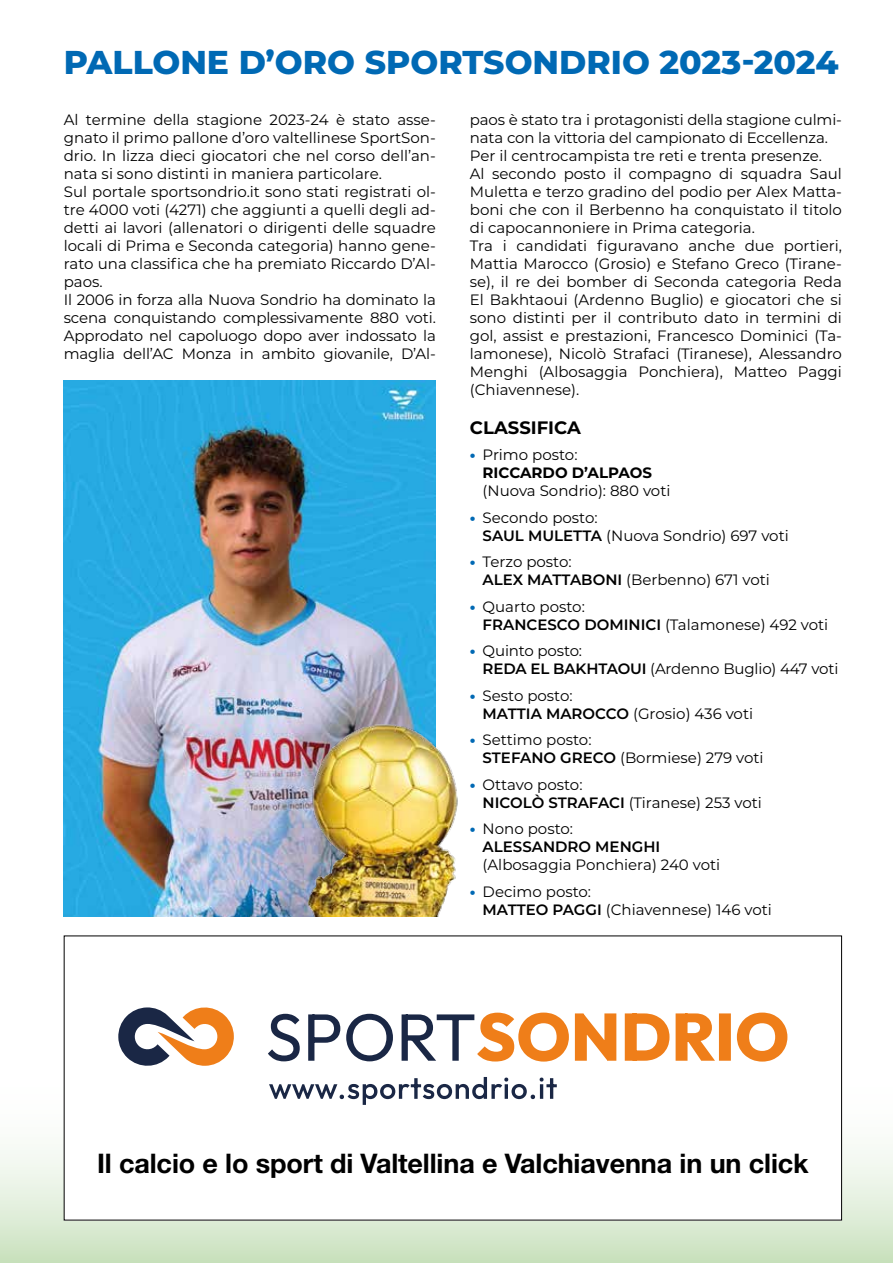
<style>
.page{position:relative;width:893px;height:1263px;background:#fff}
.page>*{position:absolute;margin:0;border:0;box-sizing:border-box;transform-origin:0 0}
.t1{font:800 33px "Montserrat";color:#0069b4}
.t2{font:700 27px "Helvetica Neue LT Std";letter-spacing:-.005em;color:#000}
.t3{font:700 18px "Montserrat";color:#000}
.t4{font:15px/18px "Montserrat";color:#000}
.t5{font:700 15px/18px "Montserrat";color:#000}
.t6{font:600 15px/18px "Montserrat";color:#000}
.s1{font-weight:800;color:#0069b4}
.s2{font-weight:400}
.s3{font-weight:600}
</style>
<div class="page">
<div style="left:0;top:1063px;width:893px;height:200px;background:linear-gradient(to bottom,#fff,#d2e6c8)"></div>
<img style="left:64px;top:381px;width:372px;height:535px">
<div style="left:64px;top:936px;width:778px;height:284px;background:#fff"></div>
<svg style="left:269px;top:1077px;width:288px;height:28px"></svg>
<svg style="left:268px;top:1012px;width:519px;height:49px"></svg>
<svg style="left:118px;top:1007px;width:116px;height:59px"></svg>
<img style="left:307px;top:724px;width:151px;height:192px">
<h1 class="t1" style="left:64px;top:39px;width:776px">PALLONE D’ORO SPORTSONDRIO 2023-2024</h1>
<p class="t4" style="left:64px;top:110px;width:374px">Al termine della stagione 2023-24 è stato asse&shy;gnato il primo pallone d’oro valtellinese SportSon&shy;drio. In lizza dieci giocatori che nel corso dell’an&shy;nata si sono distinti in maniera particolare.<br>Sul portale sportsondrio.it sono stati registrati ol&shy;tre 4000 voti (4271) che aggiunti a quelli degli ad&shy;detti ai lavori (allenatori o dirigenti delle squadre locali di Prima e Seconda categoria) hanno gene&shy;rato una classifica che ha premiato Riccardo D’Al&shy;paos.<br>Il 2006 in forza alla Nuova Sondrio ha dominato la scena conquistando complessivamente 880 voti.<br>Approdato nel capoluogo dopo aver indossato la maglia dell’AC Monza in ambito giovanile, D’Al-</p>
<p class="t4" style="left:470px;top:110px;width:374px">paos è stato tra i protagonisti della stagione culmi&shy;nata con la vittoria del campionato di Eccellenza.<br>Per il centrocampista tre reti e trenta presenze.<br>Al secondo posto il compagno di squadra Saul Muletta e terzo gradino del podio per Alex Matta&shy;boni che con il Berbenno ha conquistato il titolo di capocannoniere in Prima categoria.<br>Tra i candidati figuravano anche due portieri, Mattia Marocco (Grosio) e Stefano Greco (Tirane&shy;se), il re dei bomber di Seconda categoria Reda El Bakhtaoui (Ardenno Buglio) e giocatori che si sono distinti per il contributo dato in termini di gol, assist e prestazioni, Francesco Dominici (Ta&shy;lamonese), Nicolò Strafaci (Tiranese), Alessandro Menghi (Albosaggia Ponchiera), Matteo Paggi (Chiavennese).</p>
<p class="t3" style="left:470px;top:414px;width:112px">CLASSIFICA</p>
<p class="t5" style="left:483px;top:445px;width:171px;text-indent:-13px"><span class="s1">•</span> <span class="s2">Primo posto:<br></span>RICCARDO D’ALPAOS</p>
<p class="t4" style="left:483px;top:481px;width:189px">(Nuova Sondrio): 880 voti</p>
<p class="t4" style="left:483px;top:508px;width:308px;text-indent:-13px"><span class="s1">•</span> Secondo posto:<br><span class="s3">SAUL MULETTA</span> (Nuova Sondrio) 697 voti</p>
<p class="t4" style="left:483px;top:552px;width:289px;text-indent:-13px"><span class="s1">•</span> Terzo posto:<br><span class="s3">ALEX MATTABONI</span> (Berbenno) 671 voti</p>
<p class="t4" style="left:483px;top:597px;width:347px;text-indent:-13px"><span class="s1">•</span> Quarto posto:<br><span class="s3">FRANCESCO DOMINICI</span> (Talamonese) 492 voti</p>
<p class="t4" style="left:483px;top:641px;width:357px;text-indent:-13px"><span class="s1">•</span> Quinto posto:<br><span class="s3">REDA EL BAKHTAOUI</span> (Ardenno Buglio) 447 voti</p>
<p class="t4" style="left:483px;top:686px;width:272px;text-indent:-13px"><span class="s1">•</span> Sesto posto:<br><span class="s3">MATTIA MAROCCO</span> (Grosio) 436 voti</p>
<p class="t4" style="left:483px;top:730px;width:283px;text-indent:-13px"><span class="s1">•</span> Settimo posto:<br><span class="s3">STEFANO GRECO</span> (Bormiese) 279 voti</p>
<p class="t4" style="left:483px;top:775px;width:281px;text-indent:-13px"><span class="s1">•</span> Ottavo posto:<br><span class="s3">NICOLÒ STRAFACI</span> (Tiranese) 253 voti</p>
<p class="t6" style="left:483px;top:819px;width:179px;text-indent:-13px"><span class="s1">•</span> <span class="s2">Nono posto:<br></span>ALESSANDRO MENGHI</p>
<p class="t4" style="left:483px;top:855px;width:239px">(Albosaggia Ponchiera) 240 voti</p>
<p class="t4" style="left:483px;top:882px;width:291px;text-indent:-13px"><span class="s1">•</span> Decimo posto:<br><span class="s3">MATTEO PAGGI</span> (Chiavennese) 146 voti</p>
<h2 class="t2" style="left:97px;top:1146px;width:713px">Il calcio e lo sport di Valtellina e Valchiavenna in un click</h2>
</div>
